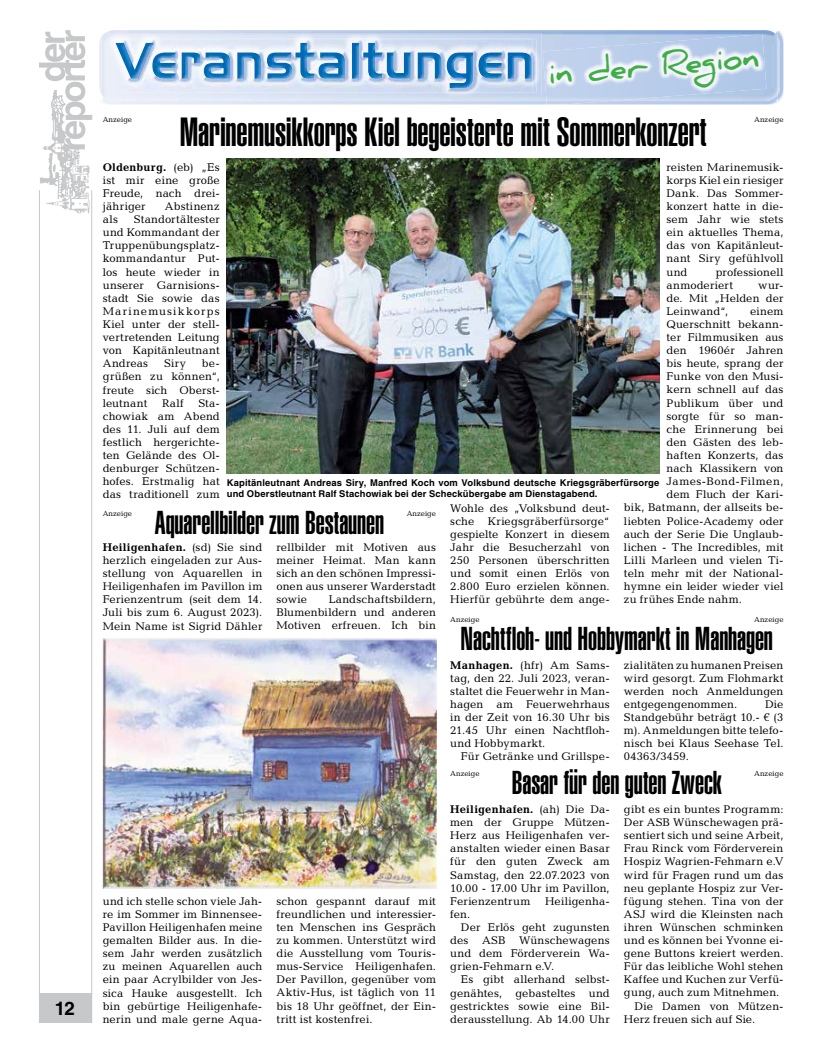
<style>
.page{position:relative;width:819px;height:1053px;background:#fff}
.page>*{position:absolute;margin:0;border:0;box-sizing:border-box;transform-origin:0 0}
.t1{font:40px "Helvetica LT Std Ultra Comp";letter-spacing:-.005em;color:#000}
.t2{font:32.5px "Helvetica LT Std Ultra Comp";letter-spacing:-.005em;color:#000}
.t3{font:700 31.25px "Daniel";color:#41ad49}
.t4{font:700 18.75px "Helvetica LT Std";color:#000}
.t5{font:11.25px/13.1px "Candida Std";letter-spacing:.015em;color:#000;text-align:justify}
.t6{font:11.25px "Candida Std";letter-spacing:-.005em;color:#000}
.t7{font:11.25px "Candida Std";letter-spacing:.04em;color:#000}
.t8{font:700 9.38px/11.2px "Helvetica LT Std";letter-spacing:.015em;color:#000}
.t9{font:7.5px "Candida Std";color:#000}
.s1{font-weight:700}
</style>
<div class="page">
<div style="left:39px;top:993px;width:53px;height:29px;background:#c7c8ca"></div>
<hr style="left:91px;top:190px;width:1px;height:832px;background:#c7c8ca">
<hr style="left:39px;top:190px;width:1px;height:832px;background:#c7c8ca">
<img style="left:39px;top:149px;width:51px;height:65px">
<svg style="left:39px;top:30px;width:53px;height:119px"></svg>
<img style="left:102px;top:30px;width:681px;height:75px">
<img style="left:778px;top:39px;width:2px;height:54px">
<img style="left:99px;top:41px;width:1px;height:48px">
<img style="left:100px;top:38px;width:1px;height:55px">
<img style="left:101px;top:30px;width:676px;height:71px">
<img style="left:106px;top:33px;width:435px;height:65px">
<img style="left:122px;top:39px;width:414px;height:54px">
<img style="left:122px;top:39px;width:410px;height:53px">
<img style="left:122px;top:43px;width:410px;height:45px">
<img style="left:546px;top:102px;width:63px;height:3px">
<img style="left:546px;top:101px;width:64px;height:1px">
<img style="left:542px;top:34px;width:224px;height:67px">
<img style="left:227px;top:158px;width:432px;height:315px">
<img style="left:103px;top:638px;width:333px;height:250px">
<p class="t4" style="left:55px;top:996px;width:21px">12</p>
<p class="t3" style="left:546px;top:56px;width:213px;rotate:-5deg">in der Region</p>
<p class="t1" style="left:179px;top:109px;width:528px">Marinemusikkorps Kiel begeisterte mit Sommerkonzert</p>
<p class="t9" style="left:103px;top:115px;width:31px">Anzeige</p>
<p class="t9" style="left:754px;top:115px;width:31px">Anzeige</p>
<p class="t5" style="left:666px;top:160px;width:118px">reisten Marinemusik&shy;korps Kiel ein riesiger Dank. Das Sommer&shy;konzert hatte in die&shy;sem Jahr wie stets ein aktuelles Thema, das von Kapitänleut&shy;nant Siry gefühlvoll und</p>
<p class="t5" style="left:103px;top:160px;width:118px"><span class="s1">Oldenburg.</span> (eb) „Es ist mir eine große Freude, nach drei&shy;jähriger</p>
<p class="t5" style="left:165px;top:200px;width:56px">Abstinenz</p>
<p class="t5" style="left:103px;top:213px;width:118px;text-indent:31px">Standortältester und Kommandant der Truppenübungsplatz&shy;kommandantur Put&shy;los heute wieder in unserer Garnisions&shy;stadt Sie sowie das Marinemusikkorps Kiel unter der stell&shy;vertretenden Leitung von Kapitänleutnant Andreas</p>
<p class="t5" style="left:103px;top:213px;width:17px">als</p>
<p class="t5" style="left:666px;top:265px;width:118px;text-indent:49px">professionell anmoderiert</p>
<p class="t5" style="left:666px;top:278px;width:118px;text-indent:92px">wur&shy;de. Mit „Helden der Leinwand“,</p>
<p class="t5" style="left:750px;top:304px;width:35px">einem</p>
<p class="t5" style="left:666px;top:317px;width:118px">Querschnitt bekann-</p>
<p class="t5" style="left:666px;top:331px;width:118px">ter Filmmusiken aus</p>
<p class="t5" style="left:666px;top:344px;width:118px">den 1960ér Jahren</p>
<p class="t5" style="left:666px;top:357px;width:118px">bis heute, sprang der</p>
<p class="t5" style="left:666px;top:370px;width:118px">Funke von den Musi-</p>
<p class="t5" style="left:666px;top:383px;width:118px">kern schnell auf das</p>
<p class="t5" style="left:666px;top:396px;width:118px">Publikum über und</p>
<p class="t5" style="left:666px;top:409px;width:118px">sorgte für so man-</p>
<p class="t5" style="left:666px;top:422px;width:118px">che Erinnerung bei</p>
<p class="t5" style="left:666px;top:435px;width:118px">den Gästen des leb-</p>
<p class="t5" style="left:666px;top:448px;width:118px">haften Konzerts, das</p>
<p class="t5" style="left:666px;top:461px;width:118px">nach Klassikern von</p>
<p class="t7" style="left:666px;top:475px;width:118px">James-Bond-Filmen,</p>
<p class="t5" style="left:666px;top:488px;width:118px">dem Fluch der Kari-</p>
<p class="t5" style="left:624px;top:501px;width:161px">bik, Batmann, der allseits be-</p>
<p class="t5" style="left:624px;top:514px;width:161px">liebten Police-Academy oder</p>
<p class="t6" style="left:624px;top:527px;width:161px">auch der Serie Die Unglaub-</p>
<p class="t5" style="left:624px;top:540px;width:161px">lichen - The Incredibles, mit</p>
<p class="t5" style="left:624px;top:553px;width:161px">Lilli Marleen und vielen Ti-</p>
<p class="t5" style="left:624px;top:566px;width:161px">teln mehr mit der National-</p>
<p class="t5" style="left:624px;top:579px;width:161px">hymne ein leider wieder viel</p>
<p class="t5" style="left:624px;top:592px;width:120px">zu frühes Ende nahm.</p>
<p class="t5" style="left:103px;top:357px;width:118px;text-indent:99px">be&shy;grüßen zu können“, freute sich Oberst&shy;leutnant</p>
<p class="t5" style="left:164px;top:357px;width:23px">Siry</p>
<p class="t5" style="left:103px;top:396px;width:118px;text-indent:96px">Sta&shy;chowiak am Abend des 11. Juli auf dem festlich hergerichte&shy;ten Gelände des Ol&shy;denburger Schützen&shy;hofes. Erstmalig hat das traditionell zum</p>
<p class="t5" style="left:162px;top:396px;width:23px">Ralf</p>
<p class="t8" style="left:227px;top:476px;width:434px">Kapitänleutnant Andreas Siry, Manfred Koch vom Volksbund deutsche Kriegsgräberfürsorge und Oberstleutnant Ralf Stachowiak bei der Scheckübergabe am Dienstagabend.</p>
<p class="t2" style="left:155px;top:504px;width:231px">Aquarellbilder zum Bestaunen</p>
<p class="t5" style="left:450px;top:501px;width:161px">Wohle des „Volksbund deut&shy;sche Kriegsgräberfürsorge“ gespielte Konzert in diesem Jahr die Besucherzahl von 250 Personen überschritten und somit einen Erlös von 2.800 Euro erzielen können.<br>Hierfür gebührte dem ange-</p>
<p class="t9" style="left:103px;top:509px;width:31px">Anzeige</p>
<p class="t9" style="left:407px;top:509px;width:31px">Anzeige</p>
<p class="t5" style="left:276px;top:540px;width:161px">rellbilder mit Motiven aus meiner Heimat. Man kann sich an den schönen Impressi&shy;onen aus unserer Warderstadt sowie</p>
<p class="t5" style="left:103px;top:540px;width:161px"><span class="s1">Heiligenhafen.</span> (sd) Sie sind herzlich eingeladen zur Aus&shy;stellung von Aquarellen in Heiligenhafen im Pavillon im Ferienzentrum (seit dem 14.<br>Juli bis zum 6. August 2023).<br>Mein Name ist Sigrid Dähler</p>
<p class="t5" style="left:276px;top:593px;width:161px;text-indent:52px">Landschaftsbildern, Blumenbildern und anderen Motiven erfreuen. Ich bin</p>
<p class="t9" style="left:450px;top:615px;width:31px">Anzeige</p>
<p class="t9" style="left:754px;top:615px;width:31px">Anzeige</p>
<p class="t2" style="left:460px;top:619px;width:314px">Nachtfloh- und Hobbymarkt in Manhagen</p>
<p class="t5" style="left:103px;top:894px;width:161px">und ich stelle schon viele Jah&shy;re im Sommer im Binnensee-Pavillon Heiligenhafen meine gemalten Bilder aus. In die&shy;sem Jahr werden zusätzlich zu meinen Aquarellen auch ein paar Acrylbilder von Jes&shy;sica Hauke ausgestellt. Ich bin gebürtige Heiligenhafe&shy;nerin und male gerne Aqua-</p>
<p class="t5" style="left:276px;top:894px;width:161px">schon gespannt darauf mit freundlichen und interessier&shy;ten Menschen ins Gespräch zu kommen. Unterstützt wird die Ausstellung vom Touris&shy;mus-Service Heiligenhafen.<br>Der Pavillon, gegenüber vom Aktiv-Hus, ist täglich von 11 bis 18 Uhr geöffnet, der Ein&shy;tritt ist kostenfrei.</p>
<p class="t5" style="left:624px;top:658px;width:161px">zialitäten zu humanen Preisen wird gesorgt. Zum Flohmarkt werden noch Anmeldungen entgegengenommen.</p>
<p class="t5" style="left:450px;top:658px;width:161px"><span class="s1">Manhagen.</span> (hfr) Am Sams-</p>
<p class="t5" style="left:450px;top:671px;width:161px">tag, den 22. Juli 2023, veran-</p>
<p class="t5" style="left:450px;top:684px;width:161px">staltet die Feuerwehr in Man-</p>
<p class="t5" style="left:450px;top:697px;width:161px">hagen am Feuerwehrhaus</p>
<p class="t5" style="left:450px;top:710px;width:161px">in der Zeit von 16.30 Uhr bis</p>
<p class="t5" style="left:450px;top:723px;width:161px">21.45 Uhr einen Nachtfloh-</p>
<p class="t5" style="left:450px;top:737px;width:97px">und Hobbymarkt.</p>
<p class="t5" style="left:461px;top:750px;width:150px">Für Getränke und Grillspe-</p>
<p class="t5" style="left:624px;top:697px;width:161px;text-indent:141px">Die Standgebühr beträgt 10.- € (3 m). Anmeldungen bitte telefo&shy;nisch bei Klaus Seehase Tel.<br>04363/3459.</p>
<p class="t2" style="left:511px;top:763px;width:211px">Basar für den guten Zweck</p>
<p class="t9" style="left:450px;top:768px;width:31px">Anzeige</p>
<p class="t9" style="left:754px;top:768px;width:31px">Anzeige</p>
<p class="t5" style="left:450px;top:802px;width:161px"><span class="s1">Heiligenhafen.</span> (ah) Die Da&shy;men der Gruppe Mützen-Herz aus Heiligenhafen ver&shy;anstalten wieder einen Basar für den guten Zweck am Samstag, den 22.07.2023 von 10.00 - 17.00 Uhr im Pavillon, Ferienzentrum</p>
<p class="t5" style="left:545px;top:894px;width:66px">Heiligenha-</p>
<p class="t5" style="left:450px;top:907px;width:21px">fen.</p>
<p class="t5" style="left:461px;top:920px;width:150px">Der Erlös geht zugunsten</p>
<p class="t5" style="left:450px;top:933px;width:161px">des ASB Wünschewagens</p>
<p class="t5" style="left:450px;top:946px;width:161px">und dem Förderverein Wa-</p>
<p class="t5" style="left:450px;top:959px;width:106px">grien-Fehmarn e.V.</p>
<p class="t5" style="left:461px;top:972px;width:150px">Es gibt allerhand selbst-</p>
<p class="t5" style="left:450px;top:986px;width:161px">genähtes, gebasteltes und</p>
<p class="t5" style="left:450px;top:999px;width:161px">gestricktes sowie eine Bil-</p>
<p class="t5" style="left:450px;top:1012px;width:161px">derausstellung. Ab 14.00 Uhr</p>
<p class="t5" style="left:624px;top:802px;width:161px">gibt es ein buntes Programm:</p>
<p class="t5" style="left:624px;top:815px;width:161px">Der ASB Wünschewagen prä-</p>
<p class="t5" style="left:624px;top:828px;width:161px">sentiert sich und seine Arbeit,</p>
<p class="t5" style="left:624px;top:841px;width:161px">Frau Rinck vom Förderverein</p>
<p class="t5" style="left:624px;top:855px;width:161px">Hospiz Wagrien-Fehmarn e.V</p>
<p class="t5" style="left:624px;top:868px;width:161px">wird für Fragen rund um das</p>
<p class="t5" style="left:624px;top:881px;width:161px">neu geplante Hospiz zur Ver-</p>
<p class="t5" style="left:624px;top:894px;width:161px">fügung stehen. Tina von der</p>
<p class="t5" style="left:624px;top:907px;width:161px">ASJ wird die Kleinsten nach</p>
<p class="t5" style="left:624px;top:920px;width:161px">ihren Wünschen schminken</p>
<p class="t5" style="left:624px;top:933px;width:161px">und es können bei Yvonne ei-</p>
<p class="t5" style="left:624px;top:946px;width:161px">gene Buttons kreiert werden.</p>
<p class="t5" style="left:624px;top:959px;width:161px">Für das leibliche Wohl stehen</p>
<p class="t5" style="left:624px;top:972px;width:161px">Kaffee und Kuchen zur Verfü-</p>
<p class="t5" style="left:624px;top:985px;width:157px">gung, auch zum Mitnehmen.</p>
<p class="t5" style="left:634px;top:999px;width:150px">Die Damen von Mützen-</p>
<p class="t5" style="left:624px;top:1012px;width:133px">Herz freuen sich auf Sie.</p>
</div>
